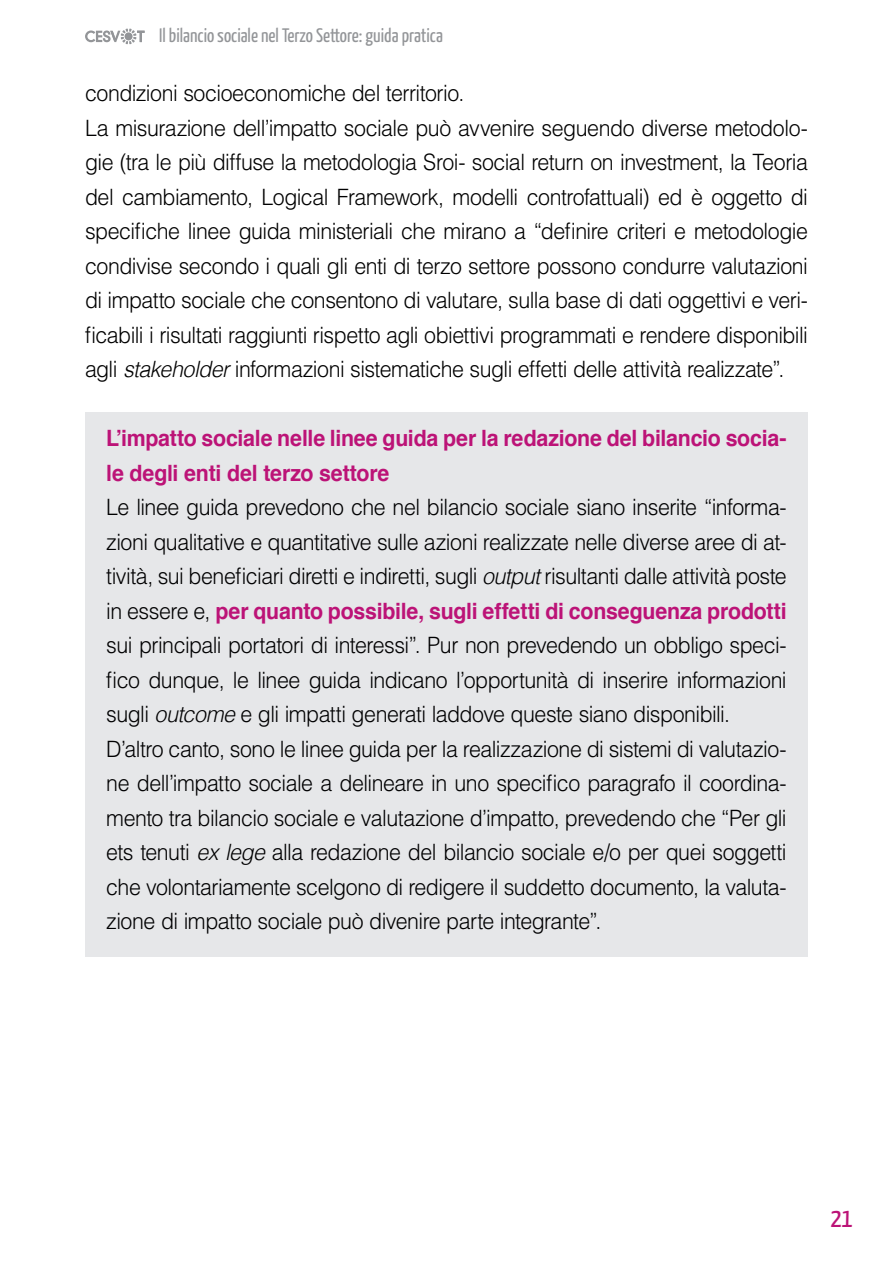
<style>
.page{position:relative;width:893px;height:1263px;background:#fff}
.page>*{position:absolute;margin:0;border:0;box-sizing:border-box;transform-origin:0 0}
.t1{font:27px "Yanone Kaffeesatz";color:#bc1377}
.CONTENUTO{font:300 22.5px/34.5px "Helvetica";letter-spacing:-.025em;color:#000001;text-align:justify;scale:.95 1}
.CONTENUTO-2{font:700 22.5px/34.5px "Helvetica";letter-spacing:-.01em;color:#bc1377;scale:.95 1}
.t2{font:19.5px "Yanone Kaffeesatz";color:#939598}
.s1{font-style:italic}
.s2{font-weight:700;color:#bc1377}
</style>
<div class="page">
<svg style="left:85px;top:29px;width:60px;height:15px"></svg>
<div style="left:85px;top:412px;width:723px;height:545px;background:#e6e7e9"></div>
<p class="t2" style="left:159px;top:24px;width:285px">Il bilancio sociale nel Terzo Settore: guida pratica</p>
<p class="CONTENUTO" style="left:85px;top:75px;width:401px">condizioni socioeconomiche del territorio.</p>
<p class="CONTENUTO" style="left:85px;top:110px;width:762px">La misurazione dell’impatto sociale può avvenire seguendo diverse metodolo&shy;gie (tra le più diffuse la metodologia Sroi- social return on investment, la Teoria del cambiamento, Logical Framework, modelli controfattuali) ed è oggetto di specifiche linee guida ministeriali che mirano a “definire criteri e metodologie condivise secondo i quali gli enti di terzo settore possono condurre valutazioni di impatto sociale che consentono di valutare, sulla base di dati oggettivi e veri&shy;ficabili i risultati raggiunti rispetto agli obiettivi programmati e rendere disponibili agli <span class="s1">stakeholder</span> informazioni sistematiche sugli effetti delle attività realizzate”.</p>
<p class="CONTENUTO-2" style="left:106px;top:421px;width:718px">L’impatto sociale nelle linee guida per la redazione del bilancio socia&shy;le degli enti del terzo settore</p>
<p class="CONTENUTO" style="left:106px;top:489px;width:718px">Le linee guida prevedono che nel bilancio sociale siano inserite “informa&shy;zioni qualitative e quantitative sulle azioni realizzate nelle diverse aree di at&shy;tività, sui beneficiari diretti e indiretti, sugli <span class="s1">output</span> risultanti dalle attività poste in essere e, <span class="s2">per quanto possibile, sugli effetti di conseguenza prodotti </span>sui principali portatori di interessi”. Pur non prevedendo un obbligo speci&shy;fico dunque, le linee guida indicano l’opportunità di inserire informazioni sugli <span class="s1">outcome</span> e gli impatti generati laddove queste siano disponibili.</p>
<p class="CONTENUTO" style="left:106px;top:731px;width:718px">D’altro canto, sono le linee guida per la realizzazione di sistemi di valutazio&shy;ne dell’impatto sociale a delineare in uno specifico paragrafo il coordina&shy;mento tra bilancio sociale e valutazione d’impatto, prevedendo che “Per gli ets tenuti <span class="s1">ex lege</span> alla redazione del bilancio sociale e/o per quei soggetti che volontariamente scelgono di redigere il suddetto documento, la valuta&shy;zione di impatto sociale può divenire parte integrante”.</p>
<p class="t1" style="left:831px;top:1201px;width:23px">21</p>
</div>
